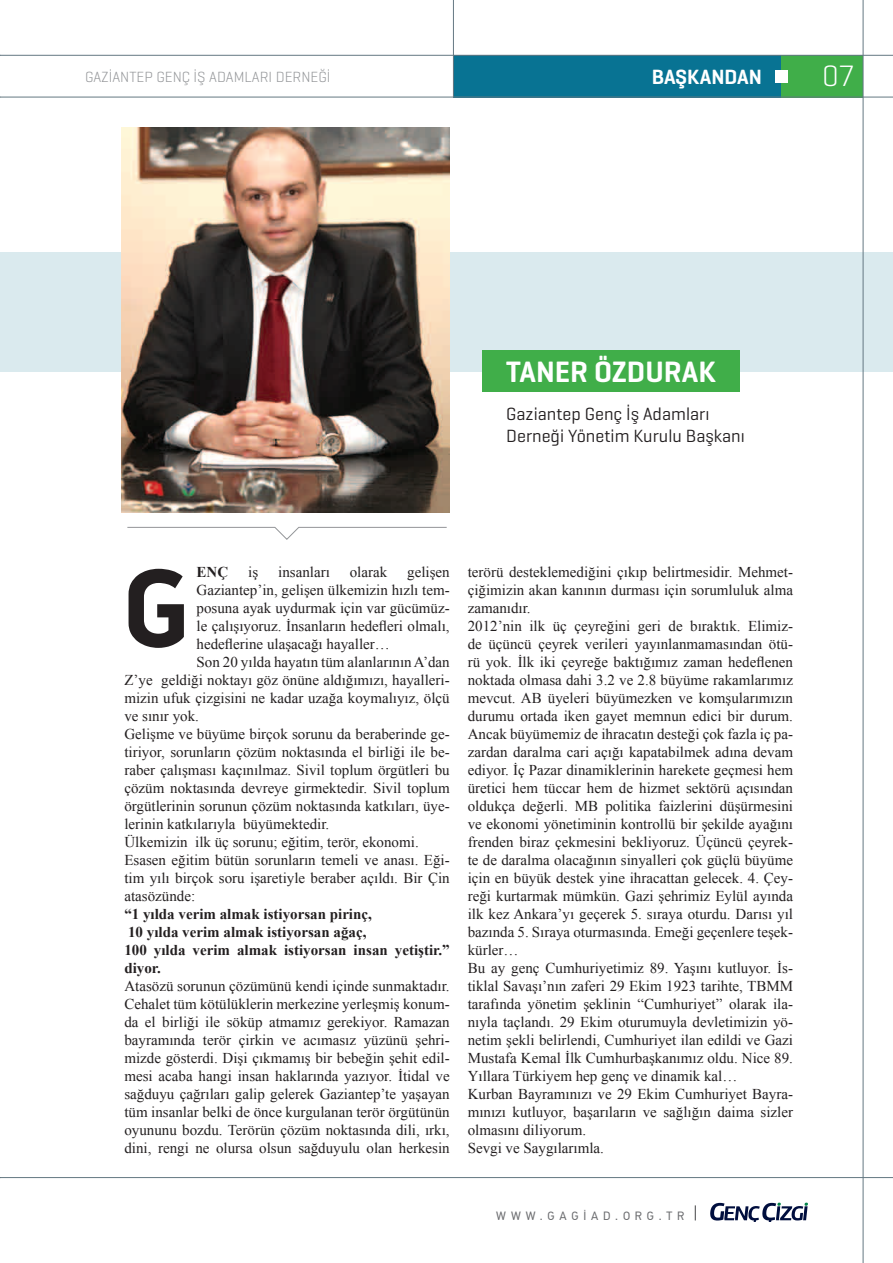
<style>
.page{position:relative;width:893px;height:1263px;background:#fff}
.page>*{position:absolute;margin:0;border:0;box-sizing:border-box;transform-origin:0 0}
.t1{font:700 112.5px "PF Din Display Pro";color:#231f20}
.t2{font:600 30px "Geogrotesque";color:#fff}
.t3{font:300 30px "Geogrotesque";color:#fff}
.t4{font:600 21px "Geogrotesque";color:#fff}
.t5{font:18px/22.5px "Geogrotesque";color:#231f20}
.t6{font:15px/18px "Times New Roman";color:#231f20;text-align:justify}
.t7{font:700 15px/18px "Times New Roman";color:#231f20}
.t8{font:300 15px "Geogrotesque";color:#939598}
.t9{font:12px "PF Din Text Pro";letter-spacing:.4em;color:#6c6d70}
</style>
<div class="page">
<svg style="left:710px;top:1202px;width:98px;height:20px"></svg>
<svg style="left:695px;top:1205px;width:1px;height:15px"></svg>
<div style="left:453px;top:55px;width:329px;height:42px;background:#087393"></div>
<div style="left:1px;top:252px;width:892px;height:119px;background:#daeaee"></div>
<div style="left:782px;top:55px;width:81px;height:42px;background:#40ae49"></div>
<div style="left:482px;top:350px;width:258px;height:41px;background:#40ae49"></div>
<div style="left:775px;top:70px;width:13px;height:13px;background:#fff"></div>
<hr style="left:0;top:55px;width:893px;height:1px;background:#647882">
<hr style="left:863px;top:0;width:1px;height:1263px;background:#647882">
<hr style="left:453px;top:0;width:1px;height:97px;background:#647882">
<hr style="left:0;top:97px;width:893px;height:1px;background:#647882">
<hr style="left:0;top:1177px;width:893px;height:1px;background:#647882">
<img style="left:121px;top:128px;width:329px;height:384px">
<svg style="left:127px;top:527px;width:320px;height:13px"></svg>
<p class="t8" style="left:85px;top:67px;width:247px">GAZİANTEP GENÇ İŞ ADAMLARI DERNEĞİ</p>
<h3 class="t4" style="left:652px;top:64px;width:112px">BAŞKANDAN</h3>
<h2 class="t3" style="left:822px;top:57px;width:34px">07</h2>
<h2 class="t2" style="left:506px;top:353px;width:211px">TANER ÖZDURAK</h2>
<p class="t5" style="left:506px;top:402px;width:240px">Gaziantep Genç İş Adamları<br>Derneği Yönetim Kurulu Başkanı</p>
<p class="t7" style="left:197px;top:563px;width:33px">enç</p>
<p class="t6" style="left:248px;top:563px;width:12px">iş</p>
<p class="t6" style="left:278px;top:563px;width:53px">insanları</p>
<p class="t6" style="left:350px;top:563px;width:39px">olarak</p>
<p class="t6" style="left:407px;top:563px;width:44px">gelişen</p>
<p class="t6" style="left:197px;top:581px;width:255px">Gaziantep’in, gelişen ülkemizin hızlı tem-</p>
<p class="t6" style="left:197px;top:599px;width:255px">posuna ayak uydurmak için var gücümüz-</p>
<p class="t6" style="left:197px;top:617px;width:255px">le çalışıyoruz. İnsanların hedefleri olmalı,</p>
<p class="t6" style="left:197px;top:635px;width:195px">hedeflerine ulaşacağı hayaller…</p>
<p class="t6" style="left:197px;top:653px;width:255px">Son 20 yılda hayatın tüm alanlarının A’dan</p>
<p class="t6" style="left:124px;top:671px;width:327px">Z’ye geldiği noktayı göz önüne aldığımızı, hayalleri-</p>
<p class="t6" style="left:124px;top:689px;width:327px">mizin ufuk çizgisini ne kadar uzağa koymalıyız, ölçü</p>
<p class="t6" style="left:124px;top:707px;width:76px">ve sınır yok.</p>
<p class="t6" style="left:124px;top:725px;width:327px">Gelişme ve büyüme birçok sorunu da beraberinde ge-</p>
<p class="t6" style="left:124px;top:743px;width:327px">tiriyor, sorunların çözüm noktasında el birliği ile be-</p>
<p class="t6" style="left:124px;top:761px;width:327px">raber çalışması kaçınılmaz. Sivil toplum örgütleri bu</p>
<p class="t6" style="left:124px;top:779px;width:327px">çözüm noktasında devreye girmektedir. Sivil toplum</p>
<p class="t6" style="left:124px;top:797px;width:327px">örgütlerinin sorunun çözüm noktasında katkıları, üye-</p>
<p class="t6" style="left:124px;top:815px;width:206px">lerinin katkılarıyla büyümektedir.</p>
<p class="t6" style="left:124px;top:833px;width:296px">Ülkemizin ilk üç sorunu; eğitim, terör, ekonomi.</p>
<p class="t6" style="left:124px;top:851px;width:327px">Esasen eğitim bütün sorunların temeli ve anası. Eği-</p>
<p class="t6" style="left:124px;top:869px;width:327px">tim yılı birçok soru işaretiyle beraber açıldı. Bir Çin</p>
<p class="t6" style="left:124px;top:887px;width:72px">atasözünde:</p>
<p class="t7" style="left:124px;top:905px;width:327px">“1 yılda verim almak istiyorsan pirinç,<br>10 yılda verim almak istiyorsan ağaç,<br>100 yılda verim almak istiyorsan insan yetiştir.” diyor.</p>
<p class="t6" style="left:124px;top:977px;width:327px">Atasözü sorunun çözümünü kendi içinde sunmaktadır.<br>Cehalet tüm kötülüklerin merkezine yerleşmiş konum&shy;da el birliği ile söküp atmamız gerekiyor. Ramazan bayramında terör çirkin ve acımasız yüzünü şehri&shy;mizde gösterdi. Dişi çıkmamış bir bebeğin şehit edil&shy;mesi acaba hangi insan haklarında yazıyor. İtidal ve sağduyu çağrıları galip gelerek Gaziantep’te yaşayan tüm insanlar belki de önce kurgulanan terör örgütünün oyununu bozdu. Terörün çözüm noktasında dili, ırkı, dini, rengi ne olursa olsun sağduyulu olan herkesin</p>
<h1 class="t1" style="left:122px;top:540px;width:70px">G</h1>
<p class="t6" style="left:468px;top:563px;width:327px;text-align:left">terörü desteklemediğini çıkıp belirtmesidir. Mehmet&shy;çiğimizin akan kanının durması için sorumluluk alma zamanıdır.<br>2012’nin ilk üç çeyreğini geri de bıraktık. Elimiz&shy;de üçüncü çeyrek verileri yayınlanmamasından ötü&shy;rü yok. İlk iki çeyreğe baktığımız zaman hedeflenen noktada olmasa dahi 3.2 ve 2.8 büyüme rakamlarımız mevcut. AB üyeleri büyümezken ve komşularımızın durumu ortada iken gayet memnun edici bir durum.<br>Ancak büyümemiz de ihracatın desteği çok fazla iç pa&shy;zardan daralma cari açığı kapatabilmek adına devam ediyor. İç Pazar dinamiklerinin harekete geçmesi hem üretici hem tüccar hem de hizmet sektörü açısından oldukça değerli. MB politika faizlerini düşürmesini ve ekonomi yönetiminin kontrollü bir şekilde ayağını frenden biraz çekmesini bekliyoruz. Üçüncü çeyrek&shy;te de daralma olacağının sinyalleri çok güçlü büyüme için en büyük destek yine ihracattan gelecek. 4. Çey&shy;reği kurtarmak mümkün. Gazi şehrimiz Eylül ayında ilk kez Ankara’yı geçerek 5. sıraya oturdu. Darısı yıl bazında 5. Sıraya oturmasında. Emeği geçenlere teşek&shy;kürler…<br>Bu ay genç Cumhuriyetimiz 89. Yaşını kutluyor. İs&shy;tiklal Savaşı’nın zaferi 29 Ekim 1923 tarihte, TBMM tarafında yönetim şeklinin “Cumhuriyet” olarak ila&shy;nıyla taçlandı. 29 Ekim oturumuyla devletimizin yö&shy;netim şekli belirlendi, Cumhuriyet ilan edildi ve Gazi Mustafa Kemal İlk Cumhurbaşkanımız oldu. Nice 89.<br>Yıllara Türkiyem hep genç ve dinamik kal…<br>Kurban Bayramınızı ve 29 Ekim Cumhuriyet Bayra&shy;mınızı kutluyor, başarıların ve sağlığın daima sizler olmasını diliyorum.<br>Sevgi ve Saygılarımla.</p>
<p class="t9" style="left:496px;top:1209px;width:190px">WWW.GAGİAD.ORG.TR</p>
</div>
